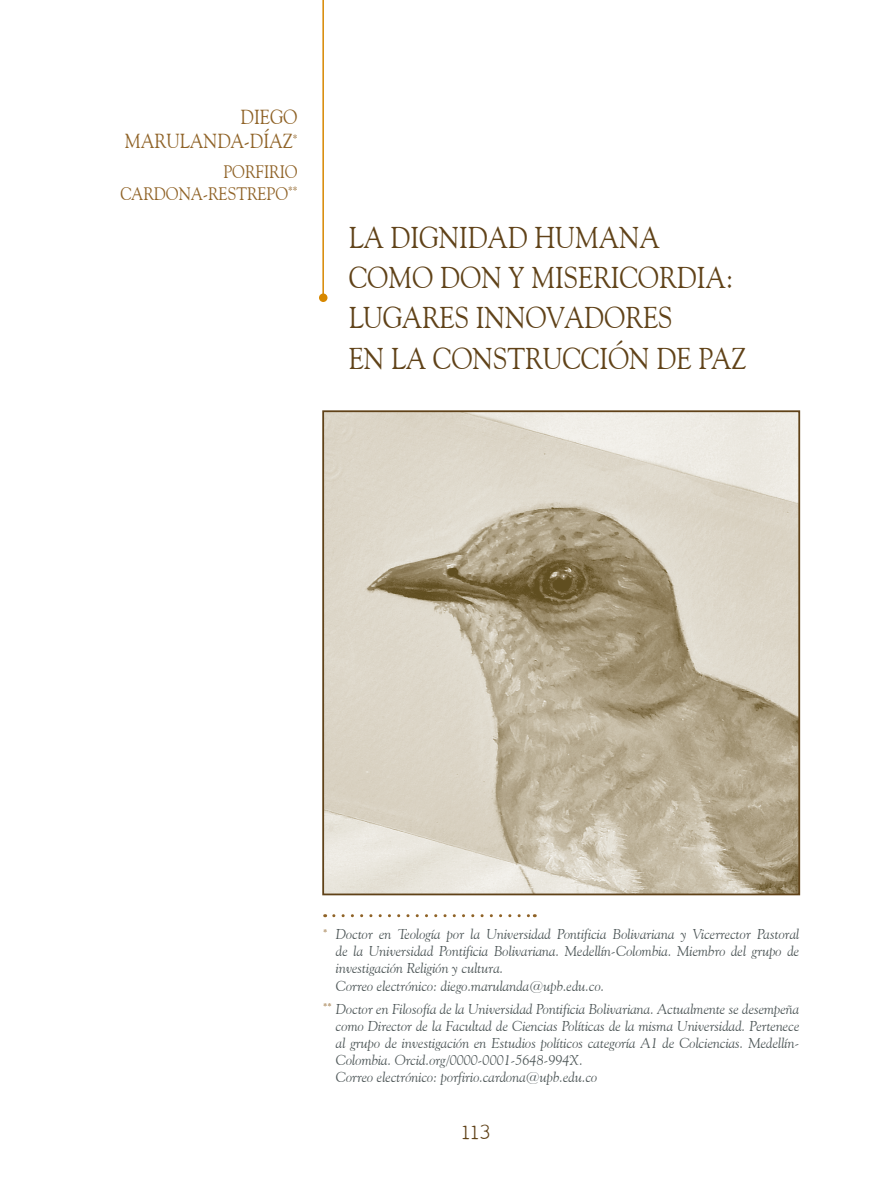
<style>
.page{position:relative;width:893px;height:1191px;background:#fff}
.page>*{position:absolute;margin:0;border:0;box-sizing:border-box;transform-origin:0 0}
._02a_Titulo_Articulo{font:30px "Goudy Old Style BT";color:#604218;scale:.9 1}
.t1{font:21px "My type of font";color:#604218}
._04a_Autor_Articulo{font:20.25px "Goudy Old Style BT";color:#8f6226;scale:.9 1}
._04a_Autor_Articulo-2{font:18px "Goudy Old Style BT";color:#8f6226;scale:.9 1}
._09_Pie_de_Pagina{font:italic 14.25px/17.1px "Goudy Old Style BT";color:#4e5758;text-align:justify}
</style>
<div class="page">
<svg style="left:334px;top:914px;width:201px;height:3px"></svg>
<img style="left:325px;top:413px;width:472px;height:479px">
<div style="left:322px;top:410px;width:478px;height:485px;border:2px solid #604218"></div>
<hr style="left:322px;top:0;width:2px;height:297px;background:#d78800">
<div style="left:319px;top:293px;width:8px;height:9px;background:#d78800;border-radius:50%"></div>
<p class="_04a_Autor_Articulo" style="left:241px;top:104px;width:65px">DIEGO</p>
<p class="_04a_Autor_Articulo" style="left:125px;top:129px;width:193px">MARULANDA-DÍAZ<sup>*</sup></p>
<p class="_04a_Autor_Articulo-2" style="left:223px;top:161px;width:84px">PORFIRIO</p>
<p class="_04a_Autor_Articulo-2" style="left:120px;top:182px;width:198px">CARDONA-RESTREPO<sup>**</sup></p>
<p class="_02a_Titulo_Articulo" style="left:349px;top:219px;width:347px">LA DIGNIDAD HUMANA</p>
<p class="_02a_Titulo_Articulo" style="left:349px;top:259px;width:429px">COMO DON Y MISERICORDIA:</p>
<p class="_02a_Titulo_Articulo" style="left:349px;top:299px;width:361px">LUGARES INNOVADORES</p>
<p class="_02a_Titulo_Articulo" style="left:349px;top:340px;width:443px">EN LA CONSTRUCCIÓN DE PAZ</p>
<p class="_09_Pie_de_Pagina" style="left:336px;top:925px;width:465px;text-indent:-13px"><sup>*</sup> Doctor en Teología por la Universidad Pontificia Bolivariana y Vicerrector Pastoral de la Universidad Pontificia Bolivariana. Medellín-Colombia. Miembro del grupo de investigación Religión y cultura.</p>
<p class="_09_Pie_de_Pagina" style="left:336px;top:976px;width:270px">Correo electrónico: diego.marulanda@upb.edu.co.</p>
<p class="_09_Pie_de_Pagina" style="left:336px;top:1000px;width:465px;text-indent:-13px"><sup>**</sup> Doctor en Filosofía de la Universidad Pontificia Bolivariana. Actualmente se desempeña como Director de la Facultad de Ciencias Políticas de la misma Universidad. Pertenece al grupo de investigación en Estudios políticos categoría A1 de Colciencias. Medellín-Colombia. Orcid.org/0000-0001-5648-994X.</p>
<p class="_09_Pie_de_Pagina" style="left:336px;top:1068px;width:263px">Correo electrónico: porfirio.cardona@upb.edu.co</p>
<p class="t1" style="left:461px;top:1119px;width:31px">113</p>
</div>
